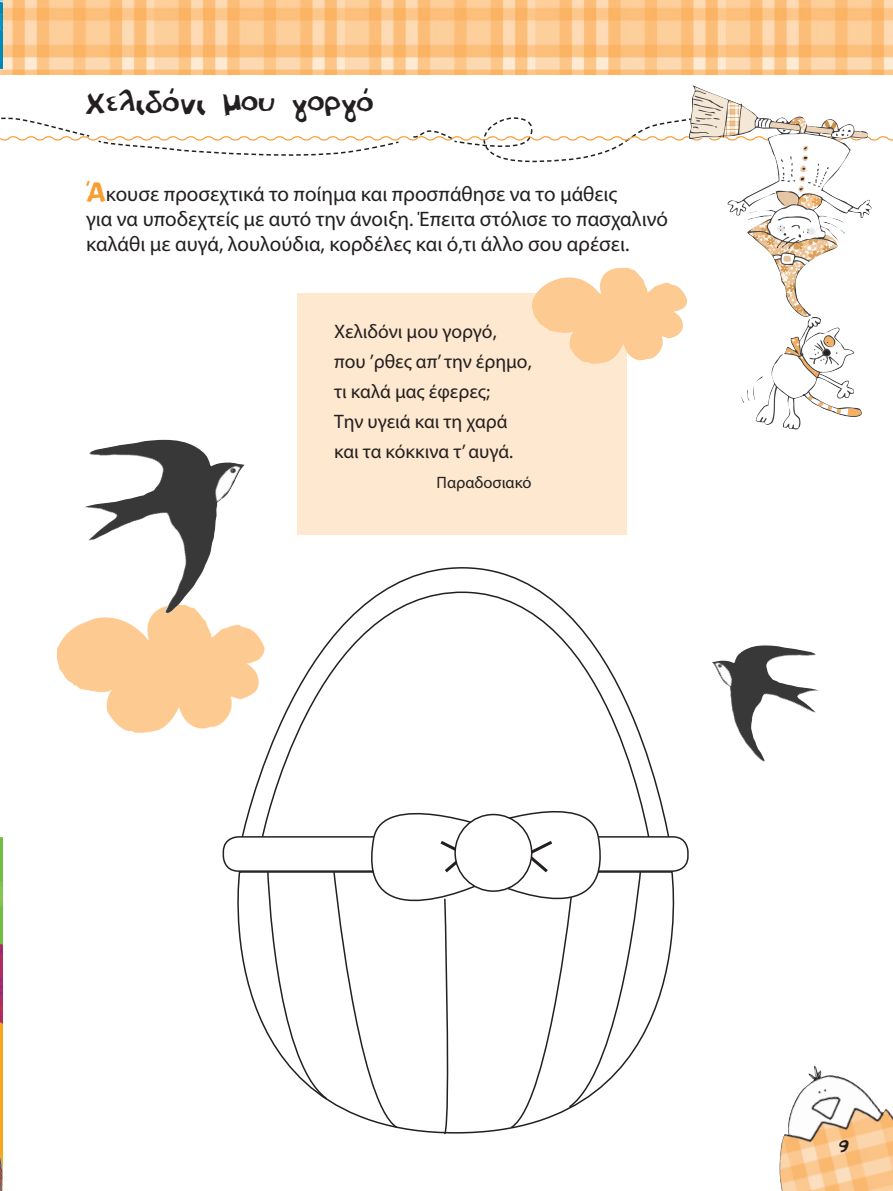
<style>
.page{position:relative;width:893px;height:1191px;background:#fff}
.page>*{position:absolute;margin:0;border:0;box-sizing:border-box;transform-origin:0 0}
.titlos{font:42.15px "PF Amateur Flat Cool";color:#231f20}
.t1{font:22.5px "PF Amateur Flat Cool";color:#231f20}
.ekfonisi{font:21px "Myriad Pro";color:#231f20}
.ekfonisi-2{font:19.5px/30px "Myriad Pro";color:#231f20}
.ekfonisi-3{font:16.5px "Myriad Pro";color:#231f20}
.s1{font-family:"PF Amateur Flat Cool";font-size:37.5px;color:#f89d31}
</style>
<div class="page">
<img style="left:742px;top:317px;width:120px;height:113px">
<img style="left:0;top:0;width:893px;height:74px">
<img style="left:779px;top:1066px;width:114px;height:125px">
<svg style="left:0;top:117px;width:893px;height:46px"></svg>
<img style="left:688px;top:85px;width:184px;height:232px">
<div style="left:297px;top:293px;width:330px;height:241px;background:#fee8cf"></div>
<img style="left:532px;top:268px;width:155px;height:96px">
<img style="left:57px;top:615px;width:183px;height:118px">
<img style="left:84px;top:439px;width:161px;height:176px">
<img style="left:712px;top:645px;width:107px;height:117px">
<svg style="left:240px;top:565px;width:430px;height:271px"></svg>
<svg style="left:261px;top:590px;width:392px;height:246px"></svg>
<div style="left:223px;top:836px;width:466px;height:36px;border:2px solid #231f20;border-radius:15px"></div>
<svg style="left:230px;top:870px;width:451px;height:168px"></svg>
<svg style="left:266px;top:787px;width:376px;height:348px"></svg>
<div style="left:455px;top:814px;width:77px;height:77px;background:#fff;border-radius:50%"></div>
<div style="left:454px;top:814px;width:78px;height:78px;border:2px solid #231f20;border-radius:50%"></div>
<img style="left:0;top:0;width:3px;height:68px">
<svg style="left:0;top:837px;width:3px;height:354px"></svg>
<p class="titlos" style="left:85px;top:81px;width:290px">Χελιδόνι μου γοργό</p>
<p class="ekfonisi" style="left:86px;top:181px;width:533px"><span class="s1">Ά</span>κουσε προσεχτικά το ποίημα και προσπάθησε να το μάθεις</p>
<p class="ekfonisi" style="left:86px;top:206px;width:583px">για να υποδεχτείς με αυτό την άνοιξη. Έπειτα στόλισε το πασχαλινό</p>
<p class="ekfonisi" style="left:86px;top:231px;width:545px">καλάθι με αυγά, λουλούδια, κορδέλες και ό,τι άλλο σου αρέσει.</p>
<p class="ekfonisi-2" style="left:334px;top:316px;width:199px">Χελιδόνι μου γοργό, που ’ρθες απ’ την έρημο, τι καλά μας έφερες;</p>
<p class="ekfonisi-2" style="left:334px;top:406px;width:181px">Την υγειά και τη χαρά και τα κόκκινα τ’ αυγά.</p>
<p class="ekfonisi-3" style="left:437px;top:473px;width:97px">Παραδοσιακό</p>
<p class="t1" style="left:839px;top:1135px;width:12px">9</p>
</div>
